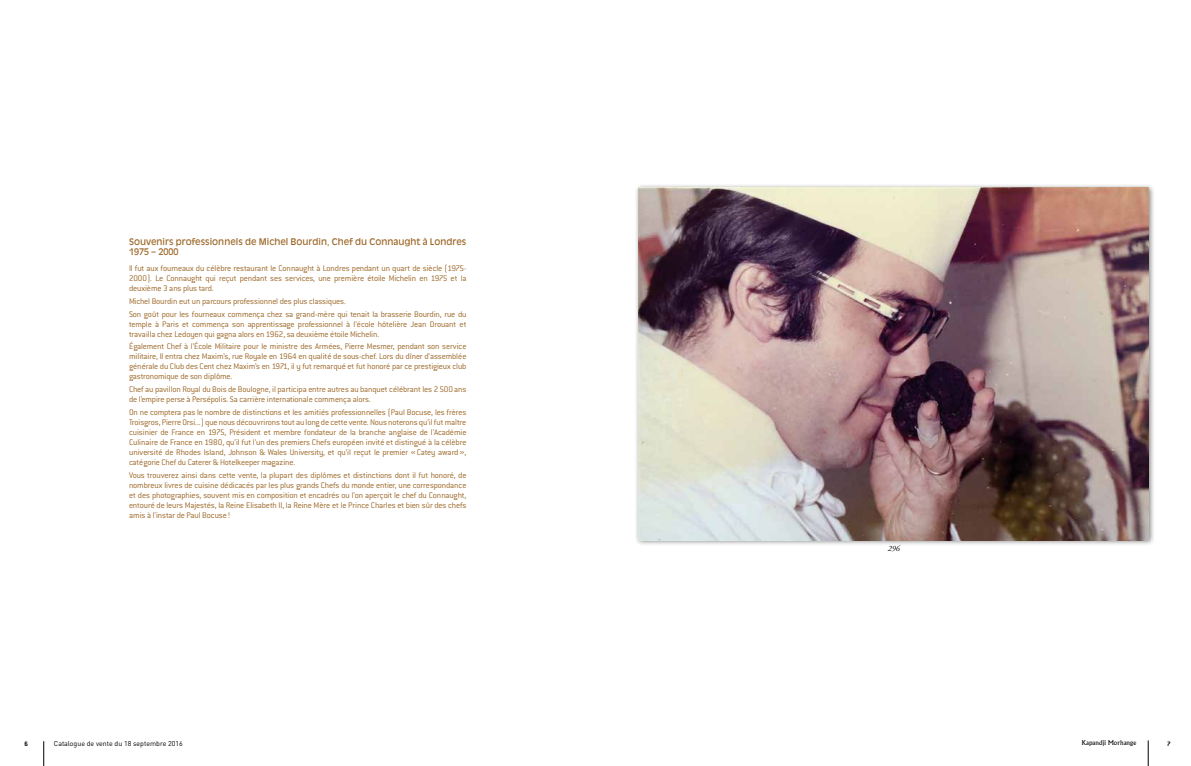
<style>
.page{position:relative;width:1191px;height:766px;background:#fff}
.page>*{position:absolute;margin:0;border:0;box-sizing:border-box;transform-origin:0 0}
.t1{font:300 9px/10px "Conduit ITC";letter-spacing:-.015em;color:#9b6524;text-align:justify}
.t2{font:9px/10px "Antique Olive";color:#9b6524}
.t3{font:italic 8px "Adobe Garamond Pro";color:#000}
.t4{font:7px "DIN";color:#000}
.t5{font:700 7px "Conduit ITC";color:#000}
.t6{font:6.5px "Albertus";color:#000}
</style>
<div class="page">
<svg style="left:43px;top:741px;width:1px;height:24px"></svg>
<svg style="left:1148px;top:740px;width:1px;height:25px"></svg>
<div style="left:634px;top:183px;width:520px;height:363px;background:#000;opacity:.5"></div>
<img style="left:639px;top:188px;width:509px;height:352px">
<p class="t2" style="left:129px;top:237px;width:339px">Souvenirs professionnels de Michel Bourdin, Chef du Connaught à Londres<br>1975 – 2000</p>
<p class="t1" style="left:129px;top:263px;width:339px">Il fut aux fourneaux du célèbre restaurant le Connaught à Londres pendant un quart de siècle (1975- 2000). Le Connaught qui reçut pendant ses services, une première étoile Michelin en 1975 et la deuxième 3 ans plus tard.</p>
<p class="t1" style="left:129px;top:294px;width:339px;line-height:12.8px">Michel Bourdin eut un parcours professionnel des plus classiques.<br>Son goût pour les fourneaux commença chez sa grand-mère qui tenait la brasserie Bourdin, rue du</p>
<p class="t1" style="left:129px;top:318px;width:339px">temple à Paris et commença son apprentissage professionnel à l’école hôtelière Jean Drouant et travailla chez Ledoyen qui gagna alors en 1962, sa deuxième étoile Michelin.</p>
<p class="t1" style="left:129px;top:341px;width:339px">Également Chef à l’École Militaire pour le ministre des Armées, Pierre Mesmer, pendant son service militaire, Il entra chez Maxim’s, rue Royale en 1964 en qualité de sous-chef. Lors du dîner d’assemblée générale du Club des Cent chez Maxim’s en 1971, il y fut remarqué et fut honoré par ce prestigieux club gastronomique de son diplôme.</p>
<p class="t1" style="left:129px;top:384px;width:339px">Chef au pavillon Royal du Bois de Boulogne, il participa entre autres au banquet célébrant les 2500ans de l’empire perse à Persépolis. Sa carrière internationale commença alors.</p>
<p class="t1" style="left:129px;top:407px;width:339px">On ne comptera pas le nombre de distinctions et les amitiés professionnelles (Paul Bocuse, les frères Troisgros, Pierre Orsi...) que nous découvrirons tout au long de cette vente. Nous noterons qu’il fut maître cuisinier de France en 1975, Président et membre fondateur de la branche anglaise de l’Académie Culinaire de France en 1980, qu’il fut l’un des premiers Chefs européen invité et distingué à la célèbre université de Rhodes Island, Johnson &amp; Wales University, et qu’il reçut le premier «Catey award», catégorie Chef du Caterer &amp; Hotelkeeper magazine.</p>
<p class="t1" style="left:129px;top:470px;width:339px">Vous trouverez ainsi dans cette vente, la plupart des diplômes et distinctions dont il fut honoré, de nombreux livres de cuisine dédicacés par les plus grands Chefs du monde entier, une correspondance et des photographies, souvent mis en composition et encadrés ou l’on aperçoit le chef du Connaught, entouré de leurs Majestés, la Reine Elisabeth II, la Reine Mère et le Prince Charles et bien sûr des chefs amis à l’instar de Paul Bocuse!</p>
<p class="t3" style="left:887px;top:544px;width:13px">296</p>
<p class="t5" style="left:24px;top:739px;width:5px">6</p>
<p class="t4" style="left:54px;top:739px;width:130px">Catalogue de vente du 18 septembre 2016</p>
<p class="t6" style="left:1081px;top:739px;width:56px">Kapandji Morhange</p>
<p class="t5" style="left:1167px;top:739px;width:5px">7</p>
</div>
